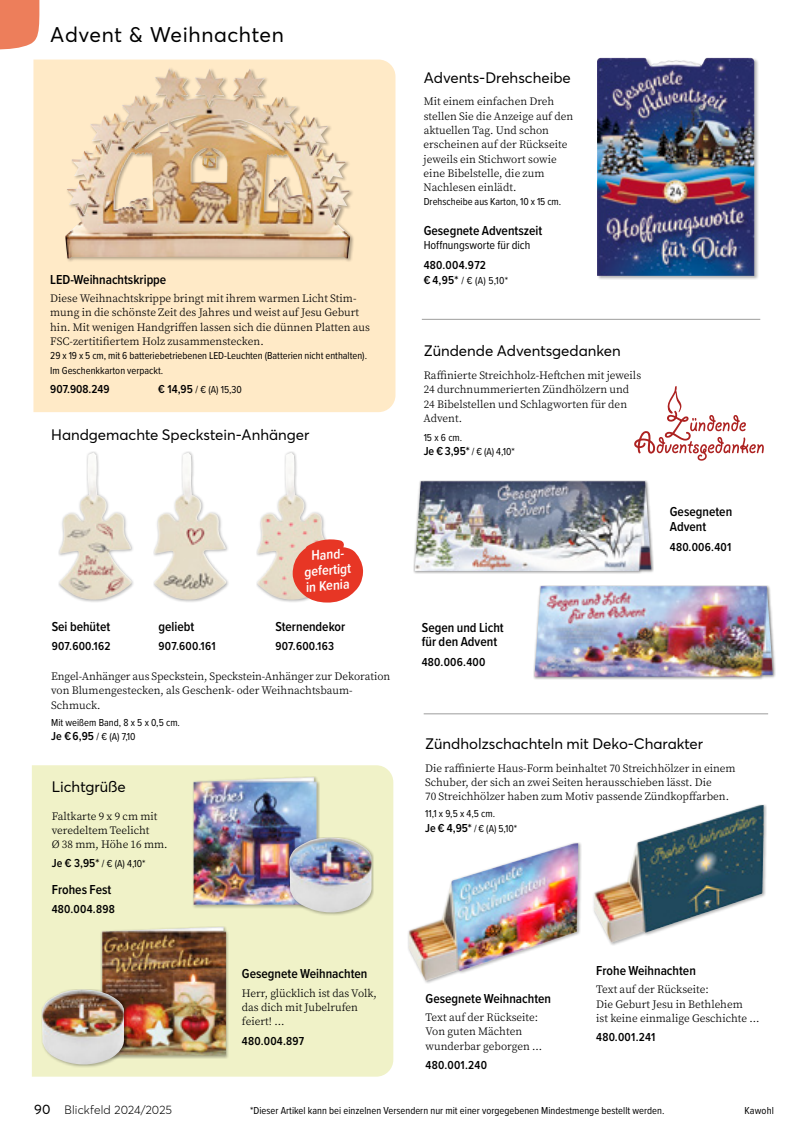
<style>
.page{position:relative;width:808px;height:1144px;background:#fff}
.page>*{position:absolute;margin:0;border:0;box-sizing:border-box;transform-origin:0 0}
.t1{font:21px "Averta";letter-spacing:.03em;color:#000}
.t2{font:15px "Averta";color:#000}
.t3{font:600 14.25px/15.6px "Proxima Nova Cond";color:#fff;text-align:center}
.t4{font:600 13.5px/14.7px "Proxima Nova Cond";color:#000}
.t5{font:600 12px "Proxima Nova Cond";letter-spacing:.02em;color:#000}
.t6{font:12px "Proxima Nova Cond";color:#000}
.t7{font:300 12px "Averta";letter-spacing:.015em;color:#000}
.t8{font:600 12px "Proxima Nova Cond";color:#000}
.t9{font:11.25px/14.2px "Source Serif Variable";color:#000}
.t10{font:10.5px/14.4px "Proxima Nova Cond";color:#000}
.s1{font-weight:600;font-size:12px}
.s2{font-weight:400;font-size:13.5px}
</style>
<div class="page">
<svg style="left:0;top:0;width:40px;height:50px;background:#ee8b6b"></svg>
<div style="left:32px;top:765px;width:361px;height:311px;background:#f0f2c8"></div>
<div style="left:33px;top:60px;width:362px;height:352px;background:#ffeac7"></div>
<div style="left:593px;top:804px;width:174px;height:141px;background:#000;opacity:.3"></div>
<img style="left:651px;top:805px;width:108px;height:33px">
<div style="left:407px;top:843px;width:174px;height:141px;background:#000;opacity:.3"></div>
<img style="left:466px;top:843px;width:108px;height:33px">
<div style="left:414px;top:480px;width:240px;height:95px;background:#000;opacity:.5"></div>
<img style="left:414px;top:481px;width:237px;height:90px">
<div style="left:101px;top:926px;width:129px;height:132px;background:#000;opacity:.3"></div>
<img style="left:102px;top:927px;width:124px;height:128px">
<div style="left:192px;top:776px;width:128px;height:132px;background:#000;opacity:.3"></div>
<img style="left:194px;top:777px;width:123px;height:128px">
<div style="left:596px;top:57px;width:162px;height:224px;background:#000;opacity:.3"></div>
<img style="left:597px;top:58px;width:157px;height:218px">
<div style="left:41px;top:989px;width:86px;height:79px;background:#000;opacity:.3"></div>
<img style="left:42px;top:989px;width:82px;height:76px">
<div style="left:289px;top:837px;width:85px;height:79px;background:#000;opacity:.3"></div>
<img style="left:289px;top:837px;width:83px;height:76px">
<div style="left:534px;top:585px;width:243px;height:95px;background:#000;opacity:.5"></div>
<img style="left:534px;top:586px;width:239px;height:91px">
<svg style="left:634px;top:386px;width:130px;height:75px"></svg>
<hr style="left:422px;top:319px;width:338px;height:1px;background:#9d9d9c">
<hr style="left:424px;top:713px;width:344px;height:1px;background:#9d9d9c">
<div style="left:65px;top:66px;width:290px;height:197px;background:#000;opacity:.3"></div>
<img style="left:65px;top:68px;width:285px;height:190px">
<div style="left:58px;top:451px;width:77px;height:152px;background:#000;opacity:.3"></div>
<img style="left:80px;top:452px;width:13px;height:58px">
<div style="left:153px;top:451px;width:76px;height:152px;background:#000;opacity:.3"></div>
<img style="left:175px;top:452px;width:13px;height:59px">
<div style="left:256px;top:451px;width:76px;height:152px;background:#000;opacity:.3"></div>
<img style="left:278px;top:452px;width:13px;height:60px">
<svg style="left:293px;top:539px;width:70px;height:63px;background:#e95e4f"></svg>
<h1 class="t1" style="left:50px;top:20px;width:235px">Advent &amp; Weihnachten</h1>
<p class="t4" style="left:50px;top:271px;width:118px">LED-Weihnachtskrippe</p>
<p class="t9" style="left:50px;top:291px;width:321px">Diese Weihnachtskrippe bringt mit ihrem warmen Licht Stim&shy;mung in die schönste Zeit des Jahres und weist auf Jesu Geburt hin. Mit wenigen Handgriffen lassen sich die dünnen Platten aus FSC-zertitifiertem Holz zusammenstecken.</p>
<p class="t10" style="left:50px;top:348px;width:318px">29 x 19 x 5 cm, mit 6 batteriebetriebenen LED-Leuchten (Batterien nicht enthalten).<br>Im Geschenkkarton verpackt.</p>
<p class="t8" style="left:50px;top:380px;width:61px">907.908.249</p>
<p class="t10" style="left:158px;top:381px;width:85px"><span class="s1">€ 14,95</span> / € (A) 15,30</p>
<h2 class="t2" style="left:51px;top:424px;width:260px">Handgemachte Speckstein-Anhänger</h2>
<p class="t3" style="left:302px;top:548px;width:49px;rotate:-5deg">Hand&shy;gefertigt in Kenia</p>
<p class="t4" style="left:52px;top:619px;width:60px">Sei behütet</p>
<p class="t5" style="left:52px;top:638px;width:60px">907.600.162</p>
<p class="t4" style="left:159px;top:619px;width:37px">geliebt</p>
<p class="t5" style="left:159px;top:638px;width:59px">907.600.161</p>
<p class="t4" style="left:275px;top:619px;width:71px">Sternendekor</p>
<p class="t5" style="left:275px;top:638px;width:60px">907.600.163</p>
<p class="t9" style="left:51px;top:669px;width:341px">Engel-Anhänger aus Speckstein, Speckstein-Anhänger zur Dekoration von Blumengestecken, als Geschenk- oder Weihnachtsbaum-<br>Schmuck.</p>
<p class="t10" style="left:51px;top:714px;width:130px">Mit weißem Band, 8 x 5 x 0,5 cm.<br><span class="s1">Je € 6,95</span> / € (A) 7,10</p>
<h2 class="t2" style="left:52px;top:776px;width:75px">Lichtgrüße</h2>
<p class="t9" style="left:52px;top:809px;width:117px">Faltkarte 9 x 9 cm mit veredeltem Teelicht<br>Ø 38 mm, Höhe 16 mm.</p>
<p class="t10" style="left:52px;top:856px;width:95px"><span class="s1">Je € 3,95*</span> / € (A) 4,10*</p>
<p class="t4" style="left:52px;top:882px;width:61px">Frohes Fest</p>
<p class="t5" style="left:52px;top:900px;width:65px">480.004.898</p>
<p class="t4" style="left:242px;top:966px;width:127px">Gesegnete Weihnachten</p>
<p class="t9" style="left:242px;top:986px;width:136px">Herr, glücklich ist das Volk, das dich mit Jubelrufen feiert! ...</p>
<p class="t5" style="left:242px;top:1032px;width:64px">480.004.897</p>
<h2 class="t2" style="left:424px;top:67px;width:149px">Advents-Drehscheibe</h2>
<p class="t9" style="left:424px;top:95px;width:151px">Mit einem einfachen Dreh stellen Sie die Anzeige auf den aktuellen Tag. Und schon erscheinen auf der Rückseite jeweils ein Stichwort sowie eine Bibelstelle, die zum<br>Nachlesen einlädt.</p>
<p class="t10" style="left:424px;top:194px;width:139px">Drehscheibe aus Karton, 10 x 15 cm.</p>
<p class="t4" style="left:424px;top:222px;width:120px">Gesegnete Adventszeit</p>
<p class="t6" style="left:424px;top:236px;width:108px">Hoffnungsworte für dich</p>
<p class="t5" style="left:424px;top:256px;width:64px">480.004.972</p>
<p class="t10" style="left:424px;top:273px;width:86px"><span class="s1">€ 4,95*</span> / € (A) 5,10*</p>
<h2 class="t2" style="left:424px;top:341px;width:199px">Zündende Adventsgedanken</h2>
<p class="t9" style="left:424px;top:368px;width:219px">Raffinierte Streichholz-Heftchen mit jeweils 24 durchnummerierten Zündhölzern und 24 Bibelstellen und Schlagworten für den Advent.</p>
<p class="t10" style="left:424px;top:429px;width:93px">15 x 6 cm.<br><span class="s1">Je € 3,95*</span> / € (A) 4,10*</p>
<p class="t4" style="left:422px;top:619px;width:83px">Segen und Licht für den Advent</p>
<p class="t5" style="left:422px;top:653px;width:65px">480.006.400</p>
<p class="t4" style="left:670px;top:504px;width:64px">Gesegneten<br>Advent</p>
<p class="t5" style="left:670px;top:538px;width:63px">480.006.401</p>
<h2 class="t2" style="left:425px;top:733px;width:279px">Zündholzschachteln mit Deko-Charakter</h2>
<p class="t9" style="left:425px;top:761px;width:312px">Die raffinierte Haus-Form beinhaltet 70 Streichhölzer in einem<br>Schuber, der sich an zwei Seiten herausschieben lässt. Die<br>70 Streichhölzer haben zum Motiv passende Zündkopffarben.</p>
<p class="t10" style="left:425px;top:806px;width:93px">11,1 x 9,5 x 4,5 cm.<br><span class="s1">Je € 4,95*</span> / € (A) 5,10*</p>
<p class="t4" style="left:426px;top:990px;width:127px">Gesegnete Weihnachten</p>
<p class="t9" style="left:426px;top:1010px;width:118px">Text auf der Rückseite:<br>Von guten Mächten wunderbar geborgen ...</p>
<p class="t5" style="left:426px;top:1056px;width:63px">480.001.240</p>
<p class="t4" style="left:596px;top:962px;width:101px">Frohe Weihnachten</p>
<p class="t9" style="left:596px;top:982px;width:165px">Text auf der Rückseite:<br>Die Geburt Jesu in Bethlehem<br>ist keine einmalige Geschichte ...</p>
<p class="t5" style="left:596px;top:1028px;width:61px">480.001.241</p>
<p class="t7" style="left:34px;top:1101px;width:140px"><span class="s2">90</span> Blickfeld 2024/2025</p>
<p class="t10" style="left:250px;top:1103px;width:416px">*Dieser Artikel kann bei einzelnen Versendern nur mit einer vorgegebenen Mindestmenge bestellt werden.</p>
<p class="t10" style="left:744px;top:1103px;width:31px">Kawohl</p>
</div>
